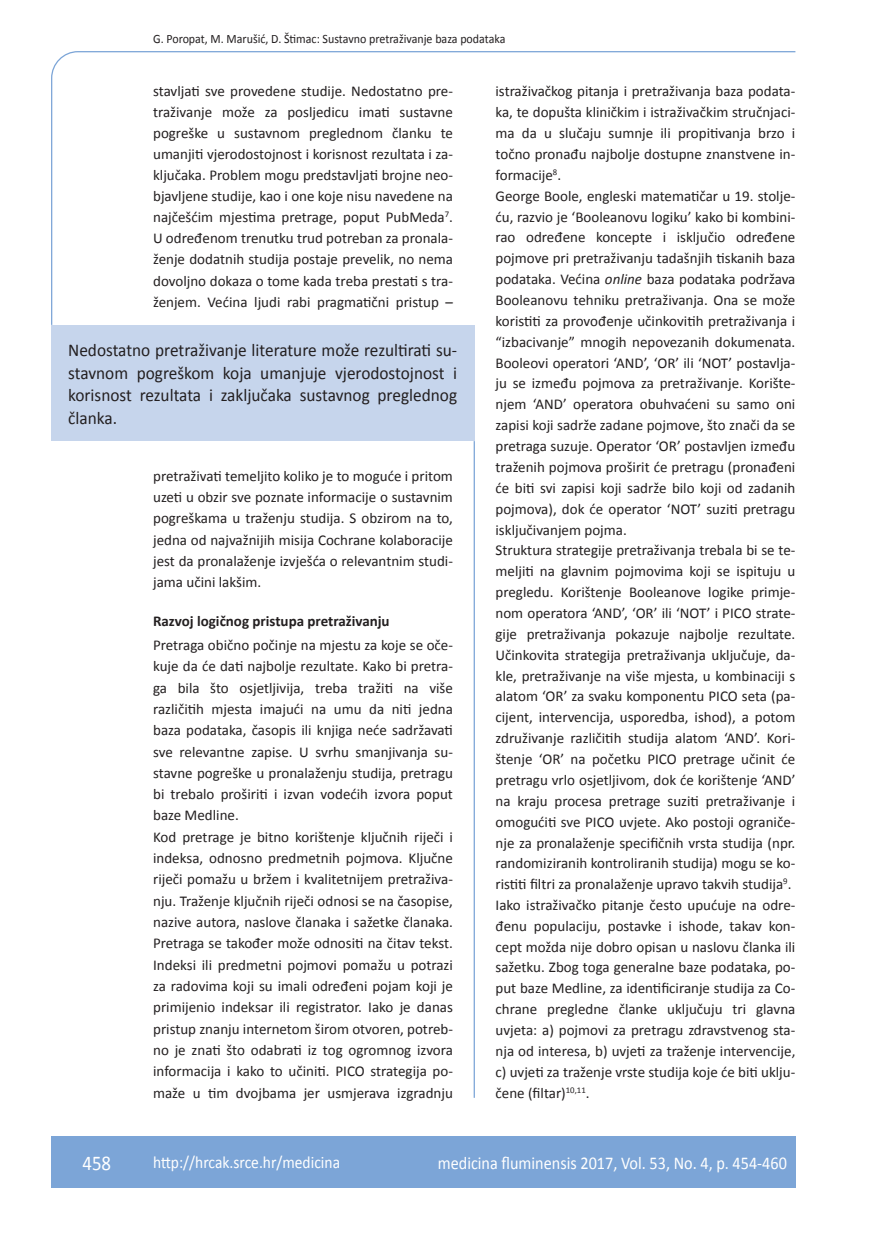
<style>
.page{position:relative;width:872px;height:1234px;background:#fff}
.page>*{position:absolute;margin:0;border:0;box-sizing:border-box;transform-origin:0 0}
.t1{font:21px "Calibri";color:#fff;scale:.9 1}
.t2{font:18px/22.5px "Calibri";color:#231f20;text-align:justify;scale:.96 1}
.t3{font:18px "Calibri";color:#fff;scale:.9 1}
.t4{font:17.25px "Calibri";color:#fff;scale:.9 1}
.t5{font:15px/20.9px "Calibri";color:#231f20;text-align:justify}
.t6{font:700 15px "Calibri";color:#231f20}
.t7{font:12.75px "Calibri";color:#231f20;scale:.94 1}
.s1{font-style:italic}
</style>
<div class="page">
<svg style="left:51px;top:51px;width:745px;height:275px"></svg>
<hr style="left:473px;top:441px;width:2px;height:656px;background:#7ca5d7">
<div style="left:51px;top:1135px;width:744px;height:51px;background:#7ca5d7"></div>
<div style="left:51px;top:325px;width:423px;height:116px;background:#c6d5ec"></div>
<p class="t7" style="left:153px;top:30px;width:376px">G. Poropat, M. Marušić, D. Štimac: Sustavno pretraživanje baza podataka</p>
<p class="t5" style="left:153px;top:80px;width:301px">stavljati sve provedene studije. Nedostatno pre&shy;traživanje može za posljedicu imati sustavne pogreške u sustavnom preglednom članku te umanjiti vjerodostojnost i korisnost rezultata i za&shy;ključaka. Problem mogu predstavljati brojne neo&shy;bjavljene studije, kao i one koje nisu navedene na najčešćim mjestima pretrage, poput PubMeda<sup>7</sup>.<br>U određenom trenutku trud potreban za pronala&shy;ženje dodatnih studija postaje prevelik, no nema dovoljno dokaza o tome kada treba prestati s tra&shy;ženjem. Većina ljudi rabi pragmatični pristup –</p>
<p class="t5" style="left:495px;top:80px;width:301px;text-align:left">istraživačkog pitanja i pretraživanja baza podata&shy;ka, te dopušta kliničkim i istraživačkim stručnjaci&shy;ma da u slučaju sumnje ili propitivanja brzo i točno pronađu najbolje dostupne znanstvene in&shy;formacije<sup>8</sup>.<br>George Boole, engleski matematičar u 19. stolje&shy;ću, razvio je ‘Booleanovu logiku’ kako bi kombini&shy;rao određene koncepte i isključio određene pojmove pri pretraživanju tadašnjih tiskanih baza podataka. Većina <span class="s1">online</span> baza podataka podržava Booleanovu tehniku pretraživanja. Ona se može koristiti za provođenje učinkovitih pretraživanja i “izbacivanje” mnogih nepovezanih dokumenata.<br>Booleovi operatori ‘AND’, ‘OR’ ili ‘NOT’ postavlja&shy;ju se između pojmova za pretraživanje. Korište&shy;njem ‘AND’ operatora obuhvaćeni su samo oni zapisi koji sadrže zadane pojmove, što znači da se pretraga suzuje. Operator ‘OR’ postavljen između traženih pojmova proširit će pretragu (pronađeni će biti svi zapisi koji sadrže bilo koji od zadanih pojmova), dok će operator ‘NOT’ suziti pretragu isključivanjem pojma.<br>Struktura strategije pretraživanja trebala bi se te&shy;meljiti na glavnim pojmovima koji se ispituju u pregledu. Korištenje Booleanove logike primje&shy;nom operatora ‘AND’, ‘OR’ ili ‘NOT’ i PICO strate&shy;gije pretraživanja pokazuje najbolje rezultate.<br>Učinkovita strategija pretraživanja uključuje, da&shy;kle, pretraživanje na više mjesta, u kombinaciji s alatom ‘OR’ za svaku komponentu PICO seta (pa&shy;cijent, intervencija, usporedba, ishod), a potom združivanje različitih studija alatom ‘AND’. Kori&shy;štenje ‘OR’ na početku PICO pretrage učinit će pretragu vrlo osjetljivom, dok će korištenje ‘AND’ na kraju procesa pretrage suziti pretraživanje i omogućiti sve PICO uvjete. Ako postoji ograniče&shy;nje za pronalaženje specifičnih vrsta studija (npr. randomiziranih kontroliranih studija) mogu se ko&shy;ristiti filtri za pronalaženje upravo takvih studija<sup>9</sup>.<br>Iako istraživačko pitanje često upućuje na odre&shy;đenu populaciju, postavke i ishode, takav kon&shy;cept možda nije dobro opisan u naslovu članka ili sažetku. Zbog toga generalne baze podataka, po&shy;put baze Medline, za identificiranje studija za Co&shy;chrane pregledne članke uključuju tri glavna uvjeta: a) pojmovi za pretragu zdravstvenog sta&shy;nja od interesa, b) uvjeti za traženje intervencije, c) uvjeti za traženje vrste studija koje će biti uklju&shy;čene (filtar)<sup>10,11</sup>.</p>
<p class="t2" style="left:68px;top:338px;width:407px">Nedostatno pretraživanje literature može rezultirati su&shy;stavnom pogreškom koja umanjuje vjerodostojnost i korisnost rezultata i zaključaka sustavnog preglednog članka.</p>
<p class="t5" style="left:153px;top:464px;width:301px;line-height:21.3px">pretraživati temeljito koliko je to moguće i pritom uzeti u obzir sve poznate informacije o sustavnim pogreškama u traženju studija. S obzirom na to, jedna od najvažnijih misija Cochrane kolaboracije jest da pronalaženje izvješća o relevantnim studi&shy;jama učini lakšim.</p>
<p class="t6" style="left:153px;top:611px;width:238px">Razvoj logičnog pristupa pretraživanju</p>
<p class="t5" style="left:153px;top:633px;width:301px;line-height:21.3px;text-align:left">Pretraga obično počinje na mjestu za koje se oče&shy;kuje da će dati najbolje rezultate. Kako bi pretra&shy;ga bila što osjetljivija, treba tražiti na više različitih mjesta imajući na umu da niti jedna baza podataka, časopis ili knjiga neće sadržavati sve relevantne zapise. U svrhu smanjivanja su&shy;stavne pogreške u pronalaženju studija, pretragu bi trebalo proširiti i izvan vodećih izvora poput baze Medline.<br>Kod pretrage je bitno korištenje ključnih riječi i indeksa, odnosno predmetnih pojmova. Ključne riječi pomažu u bržem i kvalitetnijem pretraživa&shy;nju. Traženje ključnih riječi odnosi se na časopise, nazive autora, naslove članaka i sažetke članaka.<br>Pretraga se također može odnositi na čitav tekst.<br>Indeksi ili predmetni pojmovi pomažu u potrazi za radovima koji su imali određeni pojam koji je primijenio indeksar ili registrator. Iako je danas pristup znanju internetom širom otvoren, potreb&shy;no je znati što odabrati iz tog ogromnog izvora informacija i kako to učiniti. PICO strategija po&shy;maže u tim dvojbama jer usmjerava izgradnju</p>
<h1 class="t1" style="left:82px;top:1149px;width:33px">458</h1>
<p class="t4" style="left:153px;top:1150px;width:209px">http://hrcak.srce.hr/medicina</p>
<p class="t3" style="left:438px;top:1151px;width:389px">medicina fluminensis 2017, Vol. 53, No. 4, p. 454-460</p>
</div>
